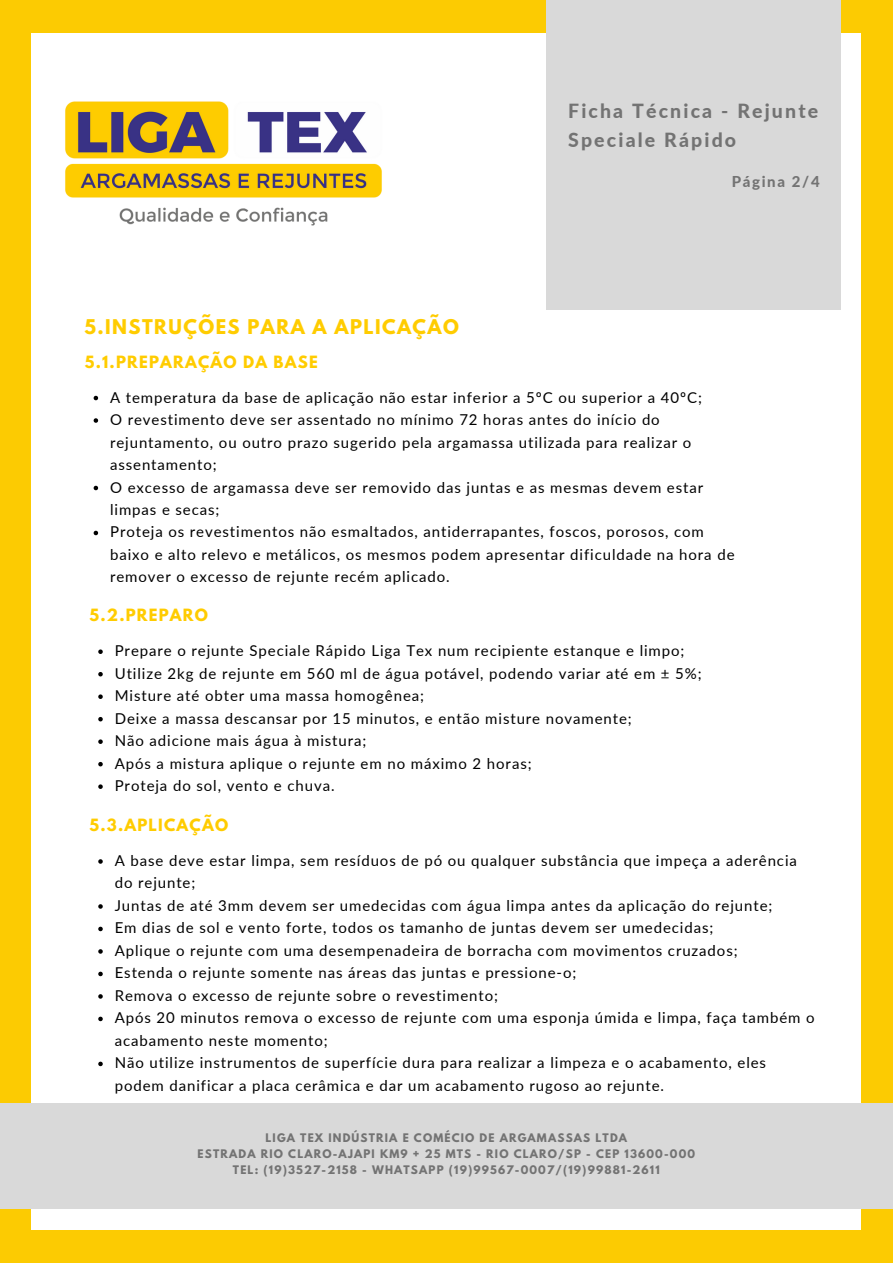
<style>
.page{position:relative;width:893px;height:1264px;background:#fff}
.page>*{position:absolute;margin:0;border:0;box-sizing:border-box;transform-origin:0 0}
.t1{font:800 19.5px/29.2px "Lato";letter-spacing:.11em;color:#737373}
.t2{font:700 18px "League Spartan";letter-spacing:.08em;color:#fc0}
.t3{font:15px/22.5px "Lato";letter-spacing:.06em;color:#000}
.t4{font:700 15px "League Spartan";letter-spacing:.08em;color:#fc0}
.t5{font:800 15px "Lato";letter-spacing:.11em;color:#737373}
.t6{font:700 10.5px/15.8px "League Spartan";letter-spacing:.11em;color:#737373;text-align:center}
</style>
<div class="page">
<div style="left:0;top:0;width:892px;height:1262px;background:#fccb02"></div>
<div style="left:32px;top:33px;width:828px;height:1196px;background:#fff"></div>
<img style="left:31px;top:74px;width:351px;height:179px">
<div style="left:547px;top:0;width:293px;height:310px;background:#d9d9d9"></div>
<div style="left:0;top:1103px;width:892px;height:105px;background:#d9d9d9"></div>
<svg style="left:94px;top:396px;width:4px;height:4px"></svg>
<svg style="left:94px;top:418px;width:4px;height:5px"></svg>
<svg style="left:94px;top:486px;width:4px;height:4px"></svg>
<svg style="left:94px;top:530px;width:4px;height:5px"></svg>
<svg style="left:98px;top:649px;width:5px;height:5px"></svg>
<svg style="left:98px;top:672px;width:5px;height:4px"></svg>
<svg style="left:98px;top:694px;width:5px;height:5px"></svg>
<svg style="left:98px;top:717px;width:5px;height:4px"></svg>
<svg style="left:98px;top:739px;width:5px;height:5px"></svg>
<svg style="left:98px;top:762px;width:5px;height:4px"></svg>
<svg style="left:98px;top:784px;width:5px;height:5px"></svg>
<svg style="left:98px;top:859px;width:5px;height:4px"></svg>
<svg style="left:98px;top:904px;width:5px;height:4px"></svg>
<svg style="left:98px;top:926px;width:5px;height:5px"></svg>
<svg style="left:98px;top:949px;width:5px;height:4px"></svg>
<svg style="left:98px;top:971px;width:5px;height:5px"></svg>
<svg style="left:98px;top:994px;width:5px;height:4px"></svg>
<svg style="left:98px;top:1016px;width:5px;height:5px"></svg>
<svg style="left:98px;top:1061px;width:5px;height:5px"></svg>
<h1 class="t1" style="left:568px;top:96px;width:252px">Ficha Técnica - Rejunte<br>Speciale Rápido</h1>
<p class="t2" style="left:85px;top:317px;width:376px">5.INSTRUÇÕES PARA A APLICAÇÃO</p>
<p class="t5" style="left:731px;top:172px;width:89px">Página 2/4</p>
<p class="t4" style="left:85px;top:354px;width:234px">5.1.PREPARAÇÃO DA BASE</p>
<p class="t3" style="left:110px;top:385px;width:626px">A temperatura da base de aplicação não estar inferior a 5ºC ou superior a 40ºC;<br>O revestimento deve ser assentado no mínimo 72 horas antes do início do rejuntamento, ou outro prazo sugerido pela argamassa utilizada para realizar o assentamento;<br>O excesso de argamassa deve ser removido das juntas e as mesmas devem estar limpas e secas;<br>Proteja os revestimentos não esmaltados, antiderrapantes, foscos, porosos, com baixo e alto relevo e metálicos, os mesmos podem apresentar dificuldade na hora de remover o excesso de rejunte recém aplicado.</p>
<p class="t4" style="left:90px;top:607px;width:120px">5.2.PREPARO</p>
<p class="t3" style="left:115px;top:639px;width:588px">Prepare o rejunte Speciale Rápido Liga Tex num recipiente estanque e limpo; Utilize 2kg de rejunte em 560 ml de água potável, podendo variar até em ± 5%; Misture até obter uma massa homogênea;<br>Deixe a massa descansar por 15 minutos, e então misture novamente;<br>Não adicione mais água à mistura;<br>Após a mistura aplique o rejunte em no máximo 2 horas;<br>Proteja do sol, vento e chuva.</p>
<p class="t4" style="left:90px;top:817px;width:140px">5.3.APLICAÇÃO</p>
<p class="t3" style="left:115px;top:849px;width:701px">A base deve estar limpa, sem resíduos de pó ou qualquer substância que impeça a aderência do rejunte;<br>Juntas de até 3mm devem ser umedecidas com água limpa antes da aplicação do rejunte;<br>Em dias de sol e vento forte, todos os tamanho de juntas devem ser umedecidas;<br>Aplique o rejunte com uma desempenadeira de borracha com movimentos cruzados;<br>Estenda o rejunte somente nas áreas das juntas e pressione-o;<br>Remova o excesso de rejunte sobre o revestimento;<br>Após 20 minutos remova o excesso de rejunte com uma esponja úmida e limpa, faça também o acabamento neste momento;<br>Não utilize instrumentos de superfície dura para realizar a limpeza e o acabamento, eles podem danificar a placa cerâmica e dar um acabamento rugoso ao rejunte.</p>
<p class="t6" style="left:197px;top:1131px;width:499px">LIGA TEX INDÚSTRIA E COMÉCIO DE ARGAMASSAS LTDA<br>ESTRADA RIO CLARO-AJAPI KM9 + 25 MTS - RIO CLARO/SP - CEP 13600-000<br>TEL: (19)3527-2158 - WHATSAPP (19)99567-0007/(19)99881-2611</p>
</div>
